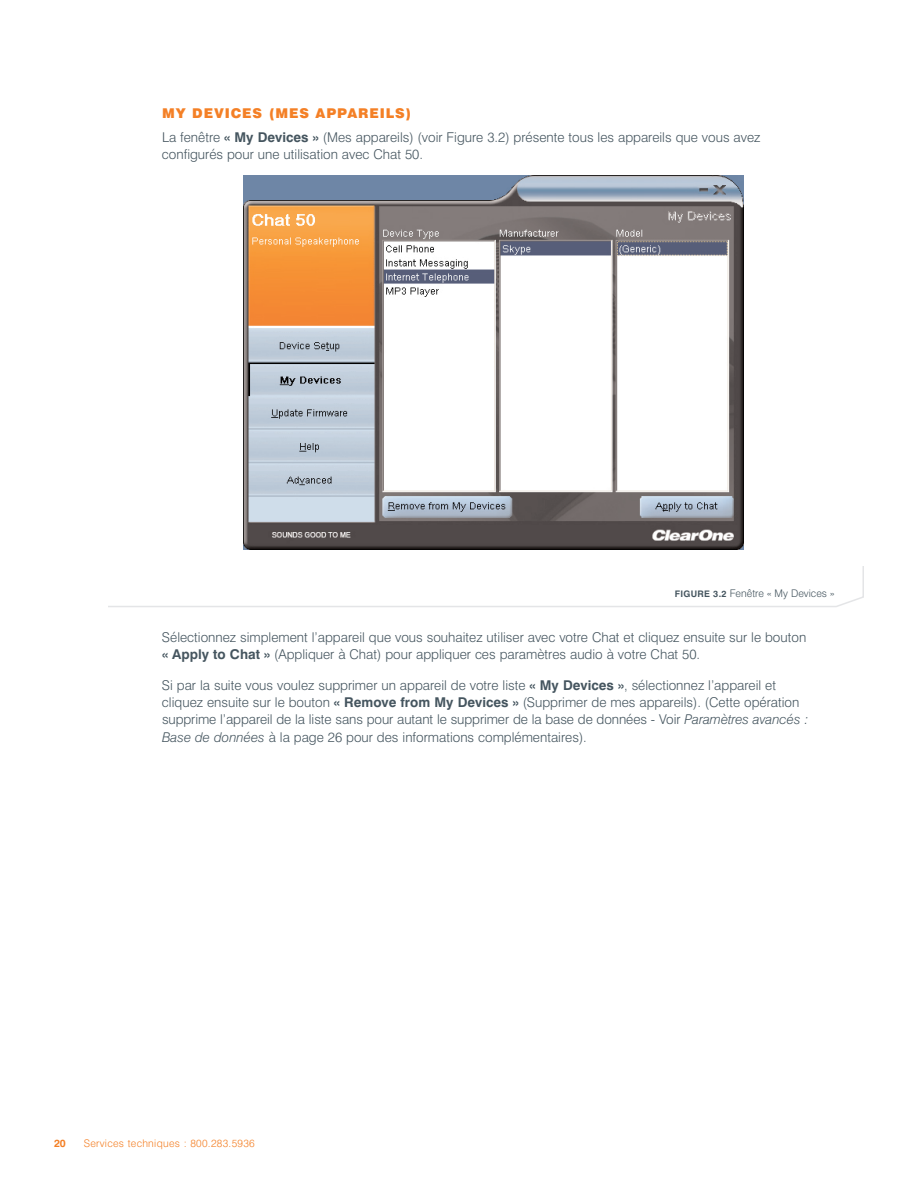
<style>
.page{position:relative;width:918px;height:1188px;background:#fff}
.page>*{position:absolute;margin:0;border:0;box-sizing:border-box;transform-origin:0 0}
.t1{font:300 13.5px/17.2px "Swiss 721 BT";color:#45555f}
.t2{font:300 10.5px "Swiss 721 BT";letter-spacing:.025em;color:#f48026}
.t3{font:300 10.5px "Swiss 721 BT";color:#45555f}
.t4{font:700 10.5px "Swiss 721 BT";color:#f48026}
.s1{font-weight:900;color:#f48026}
.s2{font-weight:700}
.s3{font-weight:700;font-size:9px}
.s4{font-style:italic}
</style>
<div class="page">
<img style="left:244px;top:175px;width:499px;height:375px">
<svg style="left:108px;top:566px;width:756px;height:41px"></svg>
<p class="t1" style="left:162px;top:102px;width:600px;line-height:23.2px"><span class="s1">MY DEVICES (MES APPAREILS)<br></span>La fenêtre <span class="s2">« My Devices »</span> (Mes appareils) (voir Figure 3.2) présente tous les appareils que vous avez</p>
<p class="t1" style="left:162px;top:146px;width:263px">configurés pour une utilisation avec Chat 50.</p>
<p class="t3" style="left:675px;top:587px;width:161px"><span class="s3">FIGURE 3.2</span> Fenêtre « My Devices »</p>
<p class="t1" style="left:162px;top:629px;width:646px">Sélectionnez simplement l’appareil que vous souhaitez utiliser avec votre Chat et cliquez ensuite sur le bouton <span class="s2">« Apply to Chat »</span> (Appliquer à Chat) pour appliquer ces paramètres audio à votre Chat 50.</p>
<p class="t1" style="left:162px;top:677px;width:648px">Si par la suite vous voulez supprimer un appareil de votre liste <span class="s2">« My Devices »</span>, sélectionnez l’appareil et cliquez ensuite sur le bouton <span class="s2">« Remove from My Devices »</span> (Supprimer de mes appareils). (Cette opération supprime l’appareil de la liste sans pour autant le supprimer de la base de données - Voir <span class="s4">Paramètres avancés :<br>Base de données</span> à la page 26 pour des informations complémentaires).</p>
<p class="t4" style="left:54px;top:1138px;width:13px">20</p>
<p class="t2" style="left:84px;top:1138px;width:173px">Services techniques : 800.283.5936</p>
</div>
